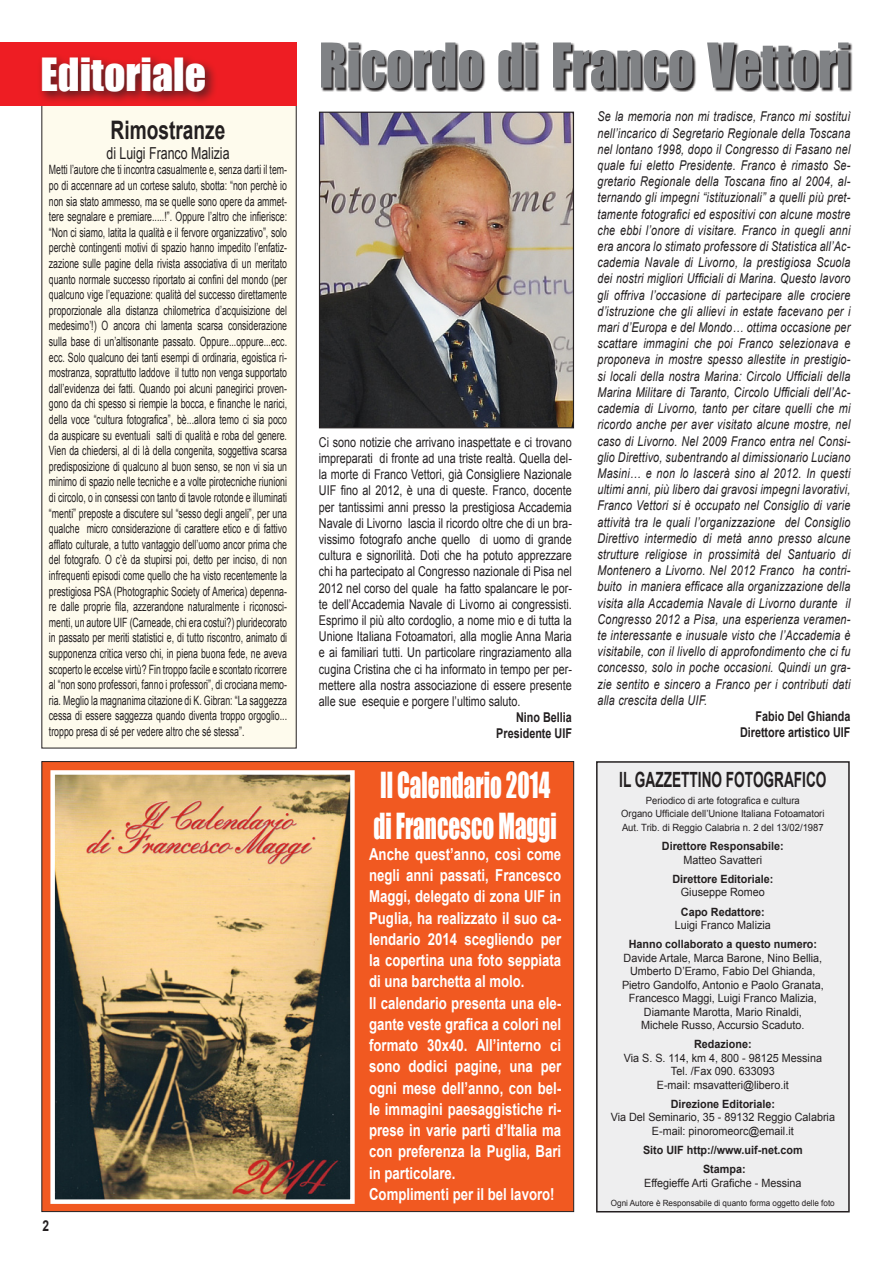
<style>
.page{position:relative;width:893px;height:1263px;background:#fff}
.page>*{position:absolute;margin:0;border:0;box-sizing:border-box;transform-origin:0 0}
.Titolo_1{font:57px "Impact";color:#808285;scale:.9 1}
.Normale{font:42px "Impact";color:#fff}
.Titolo_1-2{font:33px "Impact";color:#fff;scale:.7 1}
.Normale-2{font:33px "Impact";color:#fff;scale:.7 1}
.Normale-3{font:700 25.5px "Arial";color:#231f20;scale:.75 1}
.t1{font:700 21px "Arial";color:#231f20;scale:.65 1}
.Normale-4{font:700 16.5px/21.3px "Arial";color:#fff;text-align:justify;scale:.8 1}
.Normale-5{font:16.5px "Arial";color:#231f20;scale:.75 1}
.t2{font:700 15px "Arial";color:#231f20;scale:.8 1}
.Normale-6{font:italic 13.5px/16.2px "Arial";letter-spacing:.02em;color:#231f20;text-align:justify;scale:.8 1}
.Normale-7{font:13.5px/16.2px "Arial";color:#231f20;text-align:justify;scale:.8 1}
.Normale-8{font:700 13.5px "Arial";color:#231f20;scale:.8 1}
.Normale-9{font:12.9px/15.6px "Arial";color:#231f20;text-align:justify;scale:.68 1}
.t3{font:11.4px "Arial";color:#231f20;scale:.95 1}
.t4{font:700 11.4px "Arial";color:#231f20;scale:.95 1}
.t5{font:10.05px "Arial";color:#231f20;scale:.95 1}
.t6{font:8.55px "Arial";color:#231f20;scale:.95 1}
</style>
<div class="page">
<img style="left:321px;top:114px;width:251px;height:312px">
<div style="left:319px;top:112px;width:255px;height:316px;border:1px solid #231f20"></div>
<div style="left:41px;top:66px;width:256px;height:682px;background:#fefbed"></div>
<div style="left:41px;top:761px;width:533px;height:451px;background:#f15921;border:1px solid #231f20"></div>
<div style="left:0;top:43px;width:297px;height:63px;background:#ee1d23"></div>
<div style="left:37px;top:53px;width:181px;height:51px;background:#231f20;opacity:.75"></div>
<svg style="left:321px;top:43px;width:531px;height:49px"></svg>
<div style="left:596px;top:761px;width:254px;height:451px;background:#eeeeef;border:2px solid #231f20"></div>
<img style="left:55px;top:775px;width:295px;height:424px">
<div style="left:50px;top:770px;width:305px;height:434px;border:4px solid #fff"></div>
<p class="Normale" style="left:40px;top:42px;width:167px">Editoriale</p>
<p class="Normale-3" style="left:111px;top:113px;width:155px">Rimostranze</p>
<p class="Normale-5" style="left:106px;top:142px;width:166px">di Luigi Franco Malizia</p>
<p class="Normale-9" style="left:49px;top:162px;width:352px">Metti l’autore che ti incontra casualmente e, senza darti il tem&shy;po di accennare ad un cortese saluto, sbotta: “non perchè io non sia stato ammesso, ma se quelle sono opere da ammet&shy;tere segnalare e premiare.....!”. Oppure l’altro che infierisce: “Non ci siamo, latita la qualità e il fervore organizzativo”, solo perchè contingenti motivi di spazio hanno impedito l’enfatiz&shy;zazione sulle pagine della rivista associativa di un meritato quanto normale successo riportato ai confini del mondo (per qualcuno vige l’equazione: qualità del successo direttamente proporzionale alla distanza chilometrica d’acquisizione del medesimo’!) O ancora chi lamenta scarsa considerazione sulla base di un’altisonante passato. Oppure...oppure...ecc. ecc. Solo qualcuno dei tanti esempi di ordinaria, egoistica ri&shy;mostranza, soprattutto laddove il tutto non venga supportato dall’evidenza dei fatti. Quando poi alcuni panegirici proven&shy;gono da chi spesso si riempie la bocca, e finanche le narici, della voce “cultura fotografica”, bè...allora temo ci sia poco da auspicare su eventuali salti di qualità e roba del genere.<br>Vien da chiedersi, al di là della congenita, soggettiva scarsa predisposizione di qualcuno al buon senso, se non vi sia un minimo di spazio nelle tecniche e a volte pirotecniche riunioni di circolo, o in consessi con tanto di tavole rotonde e illuminati “menti” preposte a discutere sul “sesso degli angeli”, per una qualche micro considerazione di carattere etico e di fattivo afflato culturale, a tutto vantaggio dell’uomo ancor prima che del fotografo. O c’è da stupirsi poi, detto per inciso, di non infrequenti episodi come quello che ha visto recentemente la prestigiosa PSA (Photographic Society of America) depenna&shy;re dalle proprie fila, azzerandone naturalmente i riconosci&shy;menti, un autore UIF (Carneade, chi era costui?) pluridecorato in passato per meriti statistici e, di tutto riscontro, animato di supponenza critica verso chi, in piena buona fede, ne aveva scoperto le eccelse virtù? Fin troppo facile e scontato ricorrere al “non sono professori, fanno i professori”, di crociana memo&shy;ria. Meglio la magnanima citazione di K. Gibran: “La saggezza cessa di essere saggezza quando diventa troppo orgoglio... troppo presa di sé per vedere altro che sé stessa”.</p>
<p class="t2" style="left:43px;top:1216px;width:10px">2</p>
<p class="Titolo_1" style="left:319px;top:21px;width:592px">Ricordo di Franco Vettori</p>
<p class="Normale-7" style="left:319px;top:434px;width:318px">Ci sono notizie che arrivano inaspettate e ci trovano impreparati di fronte ad una triste realtà. Quella del&shy;la morte di Franco Vettori, già Consigliere Nazionale UIF fino al 2012, è una di queste. Franco, docente per tantissimi anni presso la prestigiosa Accademia Navale di Livorno lascia il ricordo oltre che di un bra&shy;vissimo fotografo anche quello di uomo di grande cultura e signorilità. Doti che ha potuto apprezzare chi ha partecipato al Congresso nazionale di Pisa nel 2012 nel corso del quale ha fatto spalancare le por&shy;te dell’Accademia Navale di Livorno ai congressisti.<br>Esprimo il più alto cordoglio, a nome mio e di tutta la Unione Italiana Fotoamatori, alla moglie Anna Maria e ai familiari tutti. Un particolare ringraziamento alla cugina Cristina che ci ha informato in tempo per per&shy;mettere alla nostra associazione di essere presente alle sue esequie e porgere l’ultimo saluto.</p>
<p class="Normale-8" style="left:516px;top:708px;width:71px">Nino Bellia</p>
<p class="Normale-8" style="left:496px;top:725px;width:96px">Presidente UIF</p>
<p class="Titolo_1-2" style="left:380px;top:759px;width:245px">Il Calendario 2014</p>
<p class="Normale-2" style="left:373px;top:800px;width:264px">di Francesco Maggi</p>
<p class="Normale-4" style="left:369px;top:844px;width:242px">Anche quest’anno, così come negli anni passati, Francesco Maggi, delegato di zona UIF in Puglia, ha realizzato il suo ca&shy;lendario 2014 scegliendo per la copertina una foto seppiata di una barchetta al molo.</p>
<p class="Normale-4" style="left:369px;top:993px;width:242px">Il calendario presenta una ele&shy;gante veste grafica a colori nel formato 30x40. All’interno ci sono dodici pagine, una per ogni mese dell’anno, con bel&shy;le immagini paesaggistiche ri&shy;prese in varie parti d’Italia ma con preferenza la Puglia, Bari in particolare.</p>
<p class="Normale-4" style="left:369px;top:1184px;width:233px">Complimenti per il bel lavoro!</p>
<p class="Normale-6" style="left:597px;top:109px;width:318px">Se la memoria non mi tradisce, Franco mi sostituì nell’incarico di Segretario Regionale della Toscana nel lontano 1998, dopo il Congresso di Fasano nel quale fui eletto Presidente. Franco è rimasto Se&shy;gretario Regionale della Toscana fino al 2004, al&shy;ternando gli impegni “istituzionali” a quelli più pret&shy;tamente fotografici ed espositivi con alcune mostre che ebbi l’onore di visitare. Franco in quegli anni era ancora lo stimato professore di Statistica all’Ac&shy;cademia Navale di Livorno, la prestigiosa Scuola dei nostri migliori Ufficiali di Marina. Questo lavoro gli offriva l’occasione di partecipare alle crociere d’istruzione che gli allievi in estate facevano per i mari d’Europa e del Mondo… ottima occasione per scattare immagini che poi Franco selezionava e proponeva in mostre spesso allestite in prestigio&shy;si locali della nostra Marina: Circolo Ufficiali della Marina Militare di Taranto, Circolo Ufficiali dell’Ac&shy;cademia di Livorno, tanto per citare quelli che mi ricordo anche per aver visitato alcune mostre, nel caso di Livorno. Nel 2009 Franco entra nel Consi&shy;glio Direttivo, subentrando al dimissionario Luciano Masini… e non lo lascerà sino al 2012. In questi ultimi anni, più libero dai gravosi impegni lavorativi, Franco Vettori si è occupato nel Consiglio di varie attività tra le quali l’organizzazione del Consiglio Direttivo intermedio di metà anno presso alcune strutture religiose in prossimità del Santuario di Montenero a Livorno. Nel 2012 Franco ha contri&shy;buito in maniera efficace alla organizzazione della visita alla Accademia Navale di Livorno durante il Congresso 2012 a Pisa, una esperienza veramen&shy;te interessante e inusuale visto che l’Accademia è visitabile, con il livello di approfondimento che ci fu concesso, solo in poche occasioni. Quindi un gra&shy;zie sentito e sincero a Franco per i contributi dati alla crescita della UIF.</p>
<p class="Normale-8" style="left:756px;top:707px;width:120px">Fabio Del Ghianda</p>
<p class="Normale-8" style="left:740px;top:723px;width:140px">Direttore artistico UIF</p>
<p class="t1" style="left:619px;top:766px;width:320px">IL GAZZETTINO FOTOGRAFICO</p>
<p class="t5" style="left:646px;top:794px;width:163px">Periodico di arte fotografica e cultura</p>
<p class="t5" style="left:621px;top:807px;width:215px">Organo Ufficiale dell’Unione Italiana Fotoamatori</p>
<p class="t5" style="left:622px;top:821px;width:214px">Aut. Trib. di Reggio Calabria n. 2 del 13/02/1987</p>
<p class="t4" style="left:662px;top:839px;width:130px">Direttore Responsabile:</p>
<p class="t3" style="left:684px;top:852px;width:84px">Matteo Savatteri</p>
<p class="t4" style="left:672px;top:871px;width:108px">Direttore Editoriale:</p>
<p class="t3" style="left:681px;top:885px;width:90px">Giuseppe Romeo</p>
<p class="t4" style="left:681px;top:904px;width:90px">Capo Redattore:</p>
<p class="t3" style="left:675px;top:918px;width:103px">Luigi Franco Malizia</p>
<p class="t4" style="left:629px;top:937px;width:200px">Hanno collaborato a questo numero:</p>
<p class="t3" style="left:623px;top:950px;width:211px">Davide Artale, Marca Barone, Nino Bellia,</p>
<p class="t3" style="left:630px;top:964px;width:197px">Umberto D’Eramo, Fabio Del Ghianda,</p>
<p class="t3" style="left:622px;top:977px;width:214px">Pietro Gandolfo, Antonio e Paolo Granata,</p>
<p class="t3" style="left:629px;top:991px;width:199px">Francesco Maggi, Luigi Franco Malizia,</p>
<p class="t3" style="left:644px;top:1004px;width:168px">Diamante Marotta, Mario Rinaldi,</p>
<p class="t3" style="left:641px;top:1017px;width:173px">Michele Russo, Accursio Scaduto.</p>
<p class="t4" style="left:694px;top:1037px;width:62px">Redazione:</p>
<p class="t3" style="left:624px;top:1050px;width:210px">Via S. S. 114, km 4, 800 - 98125 Messina</p>
<p class="t3" style="left:671px;top:1064px;width:111px">Tel. /Fax 090. 633093</p>
<p class="t3" style="left:657px;top:1077px;width:141px">E-mail: msavatteri@libero.it</p>
<p class="t4" style="left:671px;top:1096px;width:111px">Direzione Editoriale:</p>
<p class="t3" style="left:611px;top:1110px;width:238px">Via Del Seminario, 35 - 89132 Reggio Calabria</p>
<p class="t3" style="left:652px;top:1123px;width:151px">E-mail: pinoromeorc@email.it</p>
<p class="t4" style="left:643px;top:1142px;width:170px">Sito UIF http://www.uif-net.com</p>
<p class="t4" style="left:703px;top:1162px;width:46px">Stampa:</p>
<p class="t3" style="left:644px;top:1175px;width:167px">Effegieffe Arti Grafiche - Messina</p>
<p class="t6" style="left:611px;top:1197px;width:237px">Ogni Autore è Responsabile di quanto forma oggetto delle foto</p>
</div>
